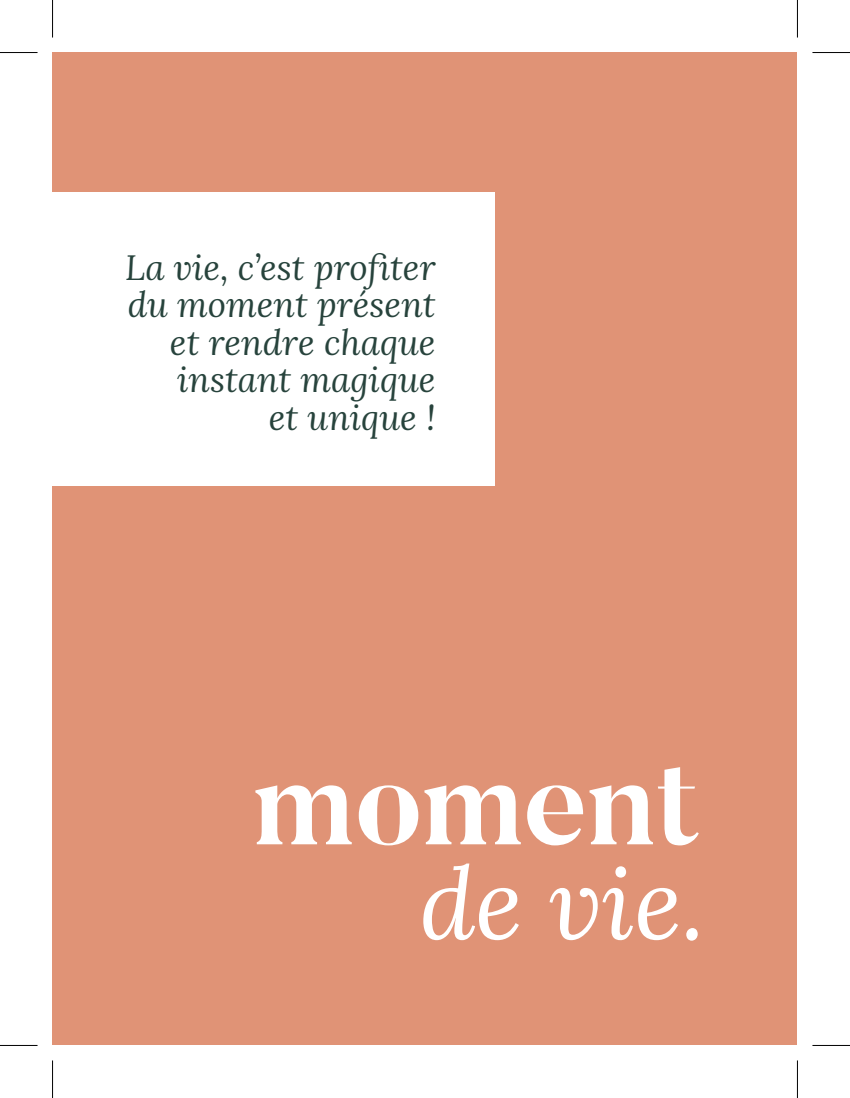
<style>
.page{position:relative;width:850px;height:1098px;background:#fff}
.page>*{position:absolute;margin:0;border:0;box-sizing:border-box;transform-origin:0 0}
.t1{font:700 125px "Butler";color:#fff}
.t2{font:italic 100px "Lora";color:#fff}
.t3{font:italic 35px/37.5px "Lora";color:#27433c;text-align:right}
</style>
<div class="page">
<div style="left:52px;top:52px;width:745px;height:993px;background:#e09376"></div>
<div style="left:52px;top:192px;width:442px;height:293px;background:#fff"></div>
<hr style="left:0;top:52px;width:38px;height:1px;background:#000">
<hr style="left:812px;top:52px;width:37px;height:1px;background:#000">
<hr style="left:0;top:1044px;width:38px;height:1px;background:#000">
<hr style="left:812px;top:1044px;width:37px;height:1px;background:#000">
<hr style="left:52px;top:0;width:1px;height:37px;background:#000">
<hr style="left:52px;top:1060px;width:1px;height:37px;background:#000">
<hr style="left:796px;top:0;width:1px;height:37px;background:#000">
<hr style="left:796px;top:1060px;width:1px;height:37px;background:#000">
<p class="t3" style="left:125px;top:248px;width:312px">La vie, c’est profiter du moment présent et rendre chaque instant magique<br>et unique !</p>
<h1 class="t1" style="left:254px;top:720px;width:447px">moment</h1>
<h2 class="t2" style="left:419px;top:835px;width:287px">de vie.</h2>
</div>
